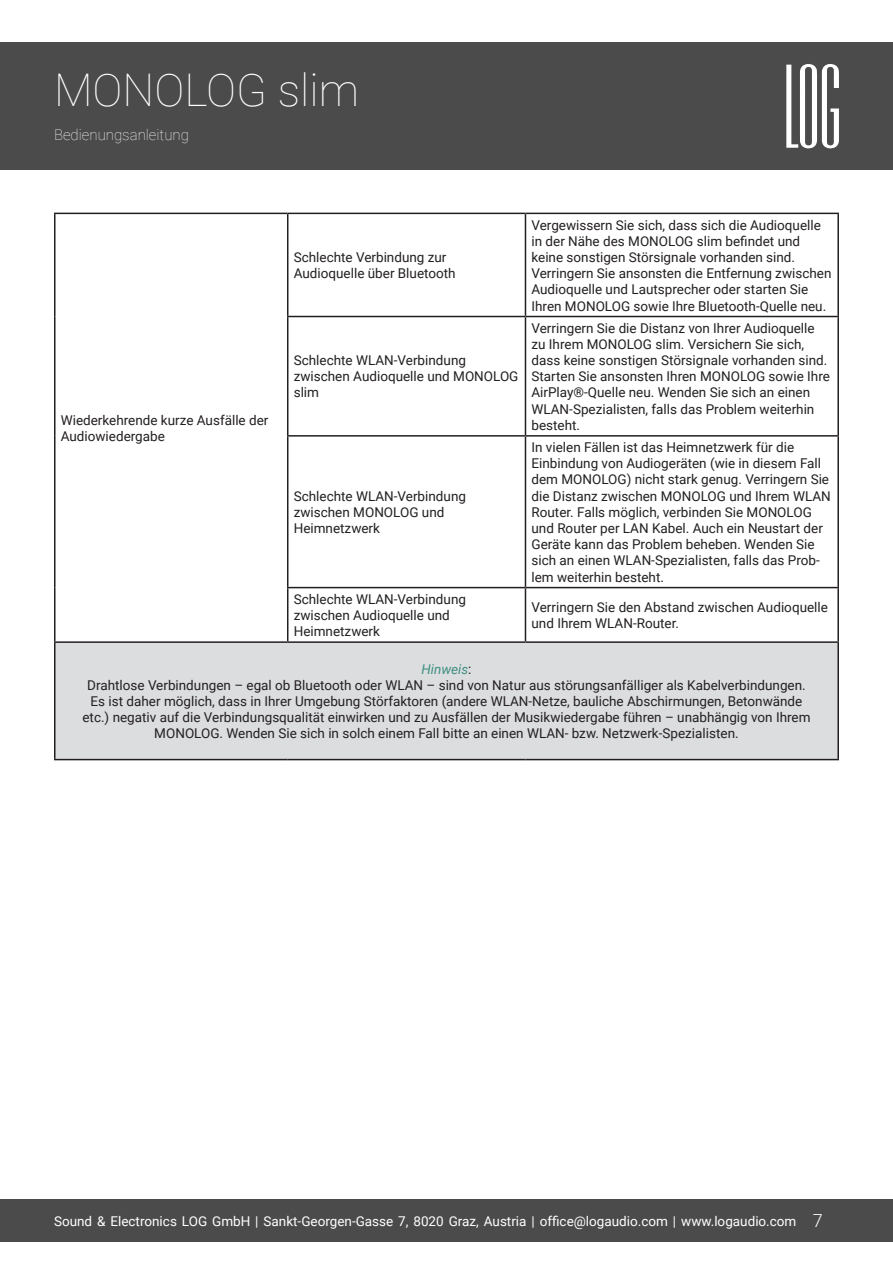
<style>
.page{position:relative;width:893px;height:1263px;background:#fff}
.page>*{position:absolute;margin:0;border:0;box-sizing:border-box;transform-origin:0 0}
.t1{font:100 45px "Roboto";color:#fff}
.t2{font:100 15px "Roboto";color:#fff}
.text_tabelle{font:13.5px/16.2px "Roboto";color:#231f20}
.t3{font:13.5px "Roboto";color:#fff}
.text_tabelle-2{font:italic 13.5px "Roboto";color:#3f8f83}
.s1{font-style:normal;color:#231f20}
.s2{font-weight:300;font-size:18px}
</style>
<div class="page">
<div style="left:0;top:43px;width:893px;height:127px;background:#4c4b4b"></div>
<div style="left:0;top:1199px;width:893px;height:43px;background:#4c4b4b"></div>
<svg style="left:786px;top:64px;width:53px;height:85px"></svg>
<div style="left:55px;top:642px;width:783px;height:117px;background:#dcdddf"></div>
<hr style="left:54px;top:213px;width:234px;height:1px;background:#231f20">
<hr style="left:54px;top:214px;width:2px;height:102px;background:#231f20">
<hr style="left:288px;top:213px;width:237px;height:1px;background:#231f20">
<hr style="left:287px;top:214px;width:1px;height:102px;background:#231f20">
<hr style="left:525px;top:213px;width:314px;height:1px;background:#231f20">
<hr style="left:525px;top:214px;width:1px;height:102px;background:#231f20">
<hr style="left:837px;top:214px;width:2px;height:102px;background:#231f20">
<hr style="left:54px;top:316px;width:2px;height:120px;background:#231f20">
<hr style="left:287px;top:316px;width:238px;height:1px;background:#231f20">
<hr style="left:287px;top:317px;width:1px;height:118px;background:#231f20">
<hr style="left:525px;top:316px;width:314px;height:1px;background:#231f20">
<hr style="left:525px;top:317px;width:1px;height:118px;background:#231f20">
<hr style="left:837px;top:317px;width:2px;height:118px;background:#231f20">
<hr style="left:54px;top:436px;width:2px;height:152px;background:#231f20">
<hr style="left:287px;top:435px;width:238px;height:2px;background:#231f20">
<hr style="left:287px;top:437px;width:1px;height:150px;background:#231f20">
<hr style="left:525px;top:435px;width:314px;height:2px;background:#231f20">
<hr style="left:525px;top:437px;width:1px;height:150px;background:#231f20">
<hr style="left:837px;top:437px;width:2px;height:150px;background:#231f20">
<hr style="left:54px;top:588px;width:2px;height:53px;background:#231f20">
<hr style="left:287px;top:587px;width:238px;height:1px;background:#231f20">
<hr style="left:287px;top:588px;width:1px;height:53px;background:#231f20">
<hr style="left:525px;top:587px;width:314px;height:1px;background:#231f20">
<hr style="left:525px;top:588px;width:1px;height:53px;background:#231f20">
<hr style="left:837px;top:588px;width:2px;height:53px;background:#231f20">
<hr style="left:54px;top:641px;width:234px;height:2px;background:#231f20">
<hr style="left:54px;top:643px;width:2px;height:116px;background:#231f20">
<hr style="left:288px;top:641px;width:237px;height:2px;background:#231f20">
<hr style="left:525px;top:641px;width:314px;height:2px;background:#231f20">
<hr style="left:837px;top:643px;width:2px;height:116px;background:#231f20">
<hr style="left:54px;top:759px;width:234px;height:1px;background:#231f20">
<hr style="left:288px;top:759px;width:237px;height:1px;background:#231f20">
<hr style="left:525px;top:759px;width:314px;height:1px;background:#231f20">
<h1 class="t1" style="left:54px;top:59px;width:307px">MONOLOG slim</h1>
<p class="t2" style="left:54px;top:124px;width:136px">Bedienungsanleitung</p>
<p class="text_tabelle" style="left:61px;top:411px;width:209px">Wiederkehrende kurze Ausfälle der<br>Audiowiedergabe</p>
<p class="text_tabelle" style="left:294px;top:248px;width:163px">Schlechte Verbindung zur<br>Audioquelle über Bluetooth</p>
<p class="text_tabelle" style="left:294px;top:352px;width:226px">Schlechte WLAN-Verbindung zwischen Audioquelle und MONOLOG slim</p>
<p class="text_tabelle" style="left:294px;top:487px;width:174px">Schlechte WLAN-Verbindung zwischen MONOLOG und<br>Heimnetzwerk</p>
<p class="text_tabelle" style="left:531px;top:216px;width:302px">Vergewissern Sie sich, dass sich die Audioquelle in der Nähe des MONOLOG slim befindet und keine sonstigen Störsignale vorhanden sind.<br>Verringern Sie ansonsten die Entfernung zwischen Audioquelle und Lautsprecher oder starten Sie Ihren MONOLOG sowie Ihre Bluetooth-Quelle neu.</p>
<p class="text_tabelle" style="left:531px;top:319px;width:300px">Verringern Sie die Distanz von Ihrer Audioquelle zu Ihrem MONOLOG slim. Versichern Sie sich, dass keine sonstigen Störsignale vorhanden sind.<br>Starten Sie ansonsten Ihren MONOLOG sowie Ihre AirPlay®-Quelle neu. Wenden Sie sich an einen WLAN-Spezialisten, falls das Problem weiterhin besteht.</p>
<p class="text_tabelle" style="left:531px;top:439px;width:301px">In vielen Fällen ist das Heimnetzwerk für die Einbindung von Audiogeräten (wie in diesem Fall dem MONOLOG) nicht stark genug. Verringern Sie die Distanz zwischen MONOLOG und Ihrem WLAN Router. Falls möglich, verbinden Sie MONOLOG und Router per LAN Kabel. Auch ein Neustart der Geräte kann das Problem beheben. Wenden Sie sich an einen WLAN-Spezialisten, falls das Prob&shy;lem weiterhin besteht.</p>
<p class="text_tabelle" style="left:294px;top:590px;width:174px">Schlechte WLAN-Verbindung zwischen Audioquelle und<br>Heimnetzwerk</p>
<p class="text_tabelle" style="left:531px;top:598px;width:298px">Verringern Sie den Abstand zwischen Audioquelle und Ihrem WLAN-Router.</p>
<p class="text_tabelle-2" style="left:421px;top:659px;width:52px">Hinweis<span class="s1">:</span></p>
<p class="text_tabelle" style="left:82px;top:676px;width:730px;text-align:center">Drahtlose Verbindungen – egal ob Bluetooth oder WLAN – sind von Natur aus störungsanfälliger als Kabelverbindungen.<br>Es ist daher möglich, dass in Ihrer Umgebung Störfaktoren (andere WLAN-Netze, bauliche Abschirmungen, Betonwände etc.) negativ auf die Verbindungsqualität einwirken und zu Ausfällen der Musikwiedergabe führen – unabhängig von Ihrem MONOLOG. Wenden Sie sich in solch einem Fall bitte an einen WLAN- bzw. Netzwerk-Spezialisten.</p>
<p class="t3" style="left:54px;top:1211px;width:770px">Sound &amp; Electronics LOG GmbH | Sankt-Georgen-Gasse 7, 8020 Graz, Austria | office@logaudio.com | www.logaudio.com <span class="s2">7</span></p>
</div>
